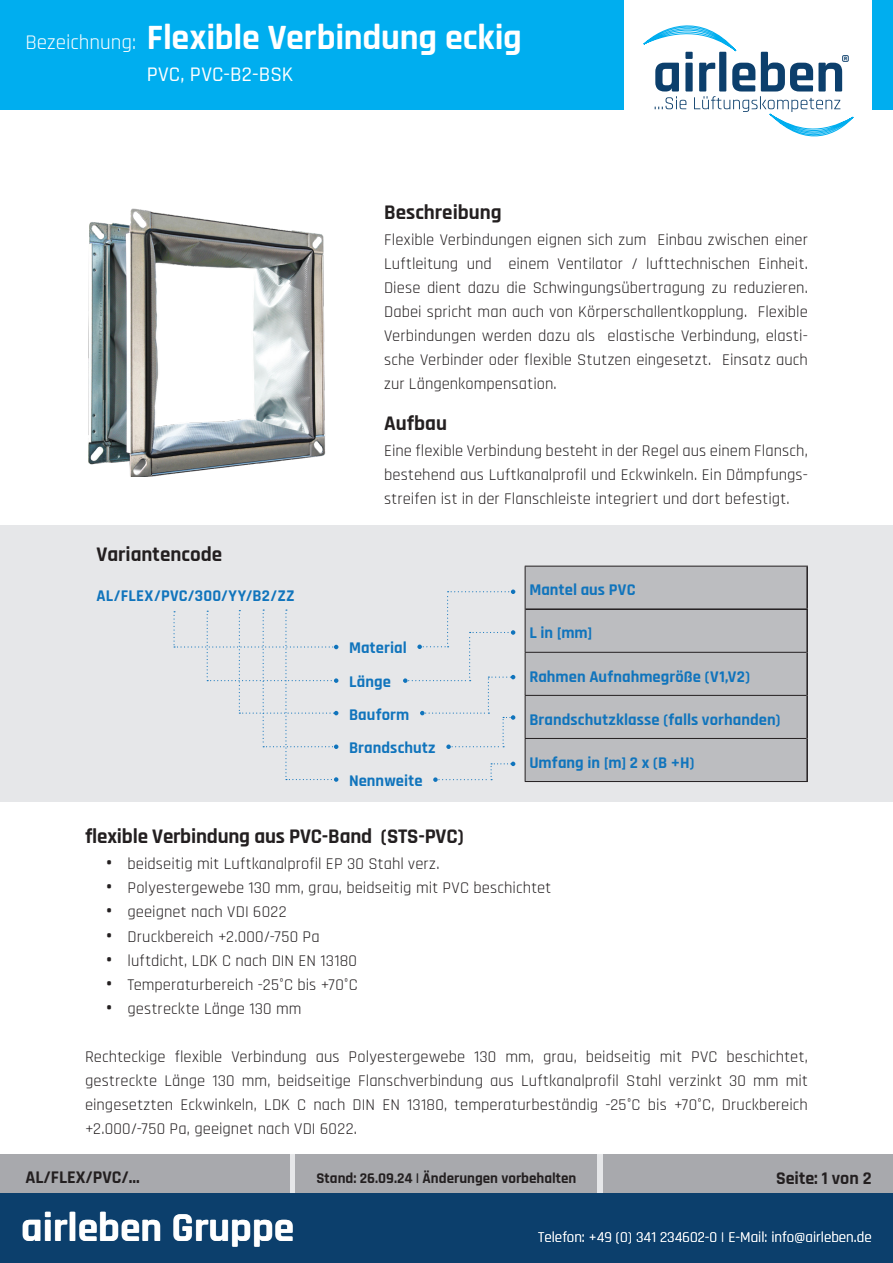
<style>
.page{position:relative;width:893px;height:1263px;background:#fff}
.page>*{position:absolute;margin:0;border:0;box-sizing:border-box;transform-origin:0 0}
.t1{font:700 41.55px "Rajdhani";color:#fff}
.t2{font:700 36px "Rajdhani";letter-spacing:-.005em;color:#fff}
.Text{font:700 21px "Rajdhani";color:#231f20}
.t3{font:500 21px "Rajdhani";letter-spacing:.01em;color:#fff}
.t4{font:21px "Rajdhani";color:#fff}
.t5{font:700 18px "Rajdhani";color:#231f20}
.Text-2{font:16.5px/24px "Rajdhani";letter-spacing:.005em;color:#231f20;text-align:justify}
.Text-3{font:700 16.5px "Rajdhani";letter-spacing:.005em;color:#1074bc}
.t6{font:15px "Rajdhani";color:#fff}
.t7{font:700 15px "Rajdhani";color:#231f20}
.s1{font-weight:700;font-size:21px}
</style>
<div class="page">
<div style="left:0;top:0;width:893px;height:109px;background:#00aeef"></div>
<div style="left:625px;top:0;width:247px;height:149px;background:#fff"></div>
<svg style="left:643px;top:26px;width:210px;height:110px"></svg>
<div style="left:0;top:1193px;width:893px;height:70px;background:#0c3f6c"></div>
<div style="left:604px;top:1154px;width:289px;height:39px;background:#a8a9ad"></div>
<div style="left:296px;top:1154px;width:301px;height:39px;background:#a8a9ad"></div>
<div style="left:0;top:1154px;width:289px;height:39px;background:#a8a9ad"></div>
<div style="left:0;top:525px;width:893px;height:277px;background:#e6e7e9"></div>
<svg style="left:173px;top:609px;width:165px;height:173px"></svg>
<div style="left:526px;top:567px;width:280px;height:214px;background:#bcbdc0"></div>
<hr style="left:806px;top:566px;width:2px;height:42px;background:#231f20">
<hr style="left:525px;top:608px;width:283px;height:2px;background:#231f20">
<hr style="left:806px;top:610px;width:2px;height:42px;background:#231f20">
<hr style="left:806px;top:652px;width:2px;height:43px;background:#231f20">
<hr style="left:806px;top:695px;width:2px;height:43px;background:#231f20">
<hr style="left:806px;top:738px;width:2px;height:43px;background:#231f20">
<hr style="left:525px;top:566px;width:283px;height:1px;background:#231f20">
<hr style="left:525px;top:566px;width:1px;height:43px;background:#231f20">
<hr style="left:525px;top:609px;width:1px;height:43px;background:#231f20">
<hr style="left:525px;top:652px;width:281px;height:1px;background:#231f20">
<hr style="left:525px;top:653px;width:1px;height:42px;background:#231f20">
<hr style="left:525px;top:695px;width:281px;height:1px;background:#231f20">
<hr style="left:525px;top:696px;width:1px;height:42px;background:#231f20">
<hr style="left:525px;top:738px;width:281px;height:1px;background:#231f20">
<hr style="left:525px;top:739px;width:1px;height:42px;background:#231f20">
<hr style="left:525px;top:781px;width:283px;height:1px;background:#231f20">
<svg style="left:403px;top:589px;width:112px;height:160px"></svg>
<svg style="left:433px;top:762px;width:82px;height:20px"></svg>
<img style="left:88px;top:208px;width:238px;height:268px">
<p class="t4" style="left:26px;top:31px;width:112px">Bezeichnung:</p>
<p class="t2" style="left:147px;top:16px;width:377px">Flexible Verbindung eckig</p>
<p class="t3" style="left:147px;top:62px;width:148px">PVC, PVC-B2-BSK</p>
<p class="Text" style="left:384px;top:200px;width:119px">Beschreibung</p>
<p class="Text-2" style="left:384px;top:229px;width:425px">Flexible Verbindungen eignen sich zum Einbau zwischen einer Luftleitung und einem Ventilator / lufttechnischen Einheit.<br>Diese dient dazu die Schwingungsübertragung zu reduzieren.<br>Dabei spricht man auch von Körperschallentkopplung. Flexible Verbindungen werden dazu als elastische Verbindung, elasti&shy;sche Verbinder oder flexible Stutzen eingesetzt. Einsatz auch zur Längenkompensation.</p>
<p class="Text" style="left:384px;top:411px;width:65px">Aufbau</p>
<p class="Text-2" style="left:384px;top:439px;width:425px">Eine flexible Verbindung besteht in der Regel aus einem Flansch, bestehend aus Luftkanalprofil und Eckwinkeln. Ein Dämpfungs&shy;streifen ist in der Flanschleiste integriert und dort befestigt.</p>
<p class="Text" style="left:96px;top:542px;width:127px">Variantencode</p>
<p class="Text-3" style="left:96px;top:585px;width:200px">AL/FLEX/PVC/300/YY/B2/ZZ</p>
<p class="Text-3" style="left:349px;top:638px;width:59px">Material</p>
<p class="Text-3" style="left:349px;top:671px;width:43px">Länge</p>
<p class="Text-3" style="left:349px;top:704px;width:62px">Bauform</p>
<p class="Text-3" style="left:349px;top:737px;width:88px">Brandschutz</p>
<p class="Text-3" style="left:349px;top:771px;width:75px">Nennweite</p>
<p class="Text-3" style="left:529px;top:580px;width:108px">Mantel aus PVC</p>
<p class="Text-3" style="left:529px;top:623px;width:65px">L in [mm]</p>
<p class="Text-3" style="left:529px;top:666px;width:222px">Rahmen Aufnahmegröße (V1,V2)</p>
<p class="Text-3" style="left:529px;top:709px;width:253px">Brandschutzklasse (falls vorhanden)</p>
<p class="Text-3" style="left:529px;top:752px;width:167px">Umfang in [m] 2 x (B +H)</p>
<p class="Text" style="left:85px;top:823px;width:380px">flexible Verbindung aus PVC-Band (STS-PVC)</p>
<p class="Text-2" style="left:106px;top:853px;width:335px"><span class="s1">•</span> beidseitig mit Luftkanalprofil EP 30 Stahl verz.</p>
<p class="Text-2" style="left:106px;top:877px;width:446px"><span class="s1">•</span> Polyestergewebe 130 mm, grau, beidseitig mit PVC beschichtet</p>
<p class="Text-2" style="left:106px;top:901px;width:182px"><span class="s1">•</span> geeignet nach VDI 6022</p>
<p class="Text-2" style="left:106px;top:925px;width:215px"><span class="s1">•</span> Druckbereich +2.000/-750 Pa</p>
<p class="Text-2" style="left:106px;top:949px;width:252px"><span class="s1">•</span> luftdicht, LDK C nach DIN EN 13180</p>
<p class="Text-2" style="left:106px;top:973px;width:253px"><span class="s1">•</span> Temperaturbereich -25°C bis +70°C</p>
<p class="Text-2" style="left:106px;top:997px;width:197px"><span class="s1">•</span> gestreckte Länge 130 mm</p>
<p class="Text-2" style="left:85px;top:1045px;width:724px">Rechteckige flexible Verbindung aus Polyestergewebe 130 mm, grau, beidseitig mit PVC beschichtet, gestreckte Länge 130 mm, beidseitige Flanschverbindung aus Luftkanalprofil Stahl verzinkt 30 mm mit eingesetzten Eckwinkeln, LDK C nach DIN EN 13180, temperaturbeständig -25°C bis +70°C, Druckbereich +2.000/-750 Pa, geeignet nach VDI 6022.</p>
<p class="t5" style="left:26px;top:1166px;width:116px">AL/FLEX/PVC/...</p>
<p class="t7" style="left:316px;top:1168px;width:261px">Stand: 26.09.24 | Änderungen vorbehalten</p>
<p class="t5" style="left:776px;top:1167px;width:97px">Seite: 1 von 2</p>
<p class="t1" style="left:21px;top:1202px;width:275px">airleben Gruppe</p>
<p class="t6" style="left:538px;top:1228px;width:335px">Telefon: +49 (0) 341 234602-0 | E-Mail: info@airleben.de</p>
</div>
